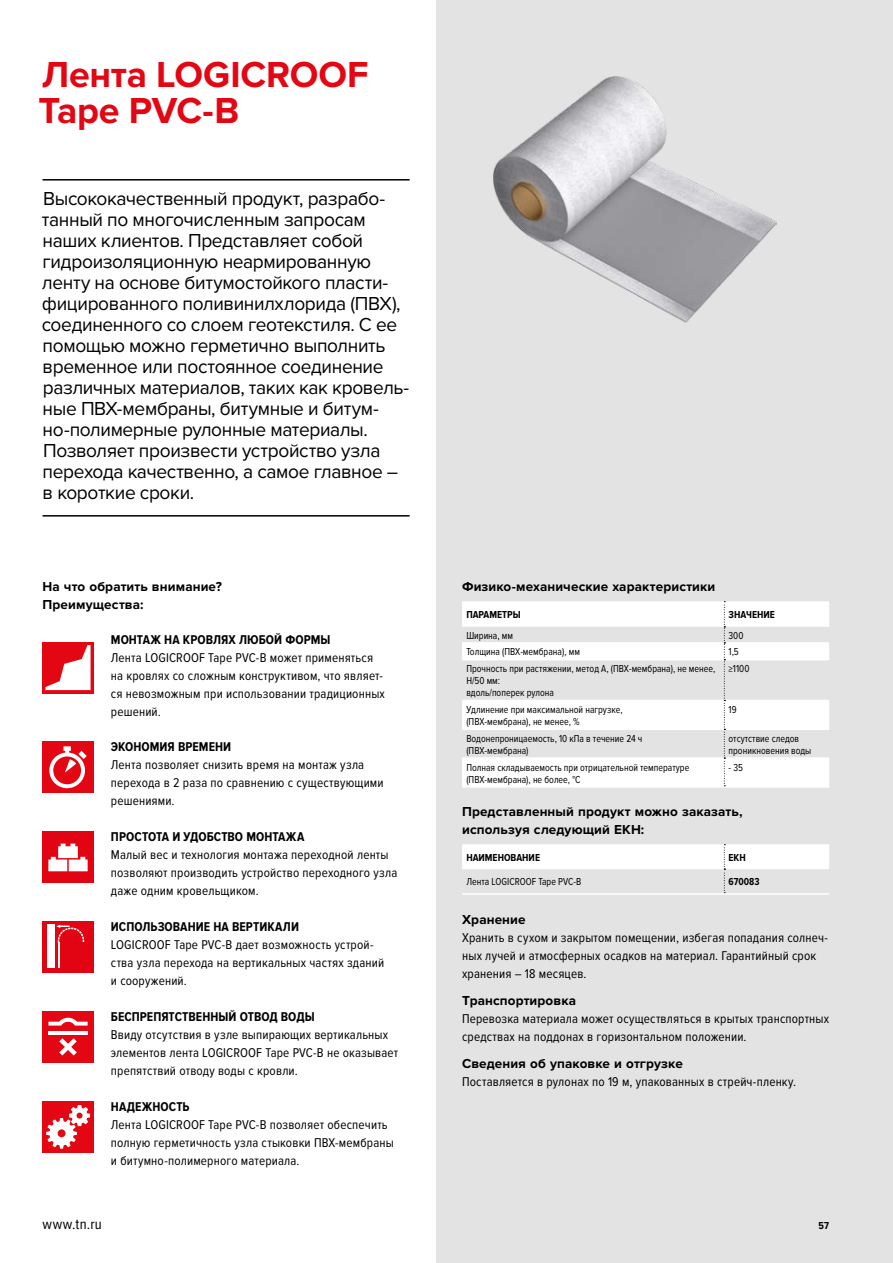
<style>
.page{position:relative;width:893px;height:1263px;background:#fff}
.page>*{position:absolute;margin:0;border:0;box-sizing:border-box;transform-origin:0 0}
.t1{font:700 37.5px/36px "Proxima Nova";letter-spacing:-.01em;color:#e30613}
.t2{font:19.5px/21px "Proxima Nova";letter-spacing:-.02em;color:#000}
.t3{font:15px "Proxima Nova Cond";letter-spacing:.03em;color:#000}
.t4{font:700 13.5px/18px "Proxima Nova";letter-spacing:.01em;color:#000}
.t5{font:13.2px/18px "Proxima Nova Cond";letter-spacing:.01em;color:#000}
.t6{font:700 13.2px "Proxima Nova Cond";letter-spacing:.005em;color:#000}
.t7{font:10.5px/12px "Proxima Nova Cond";color:#000;scale:.95 1}
.t8{font:700 10.5px "Proxima Nova Cond";color:#000}
.t9{font:700 10.5px "Proxima Nova Cond";color:#000;scale:.95 1}
</style>
<div class="page">
<div style="left:436px;top:0;width:457px;height:1263px;background:#e3e3e3"></div>
<hr style="left:43px;top:179px;width:367px;height:2px;background:#000">
<hr style="left:43px;top:515px;width:367px;height:2px;background:#000">
<div style="left:43px;top:642px;width:51px;height:51px;background:#e30613"></div>
<svg style="left:46px;top:645px;width:45px;height:45px"></svg>
<div style="left:43px;top:741px;width:51px;height:51px;background:#e30613"></div>
<svg style="left:49px;top:746px;width:38px;height:42px"></svg>
<div style="left:43px;top:831px;width:51px;height:51px;background:#e30413"></div>
<svg style="left:48px;top:843px;width:40px;height:28px"></svg>
<div style="left:43px;top:921px;width:51px;height:51px;background:#e30413"></div>
<div style="left:47px;top:925px;width:8px;height:43px;background:#fff"></div>
<svg style="left:56px;top:924px;width:28px;height:44px"></svg>
<div style="left:43px;top:1011px;width:51px;height:51px;background:#e30613"></div>
<hr style="left:48px;top:1031px;width:40px;height:4px;background:#fff">
<svg style="left:48px;top:1018px;width:40px;height:7px"></svg>
<svg style="left:59px;top:1038px;width:18px;height:17px"></svg>
<div style="left:43px;top:1101px;width:51px;height:51px;background:#e30613"></div>
<svg style="left:46px;top:1105px;width:44px;height:44px"></svg>
<hr style="left:462px;top:786px;width:262px;height:2px;background:#fff">
<hr style="left:724px;top:786px;width:105px;height:2px;background:#fff">
<svg style="left:462px;top:601px;width:367px;height:185px"></svg>
<hr style="left:462px;top:893px;width:262px;height:2px;background:#fff">
<hr style="left:724px;top:893px;width:105px;height:2px;background:#fff">
<svg style="left:462px;top:844px;width:367px;height:49px"></svg>
<img style="left:494px;top:77px;width:283px;height:245px">
<h1 class="t1" style="left:38px;top:57px;width:332px">Лента LOGICROOF<br>Tape PVC-B</h1>
<p class="t2" style="left:42px;top:188px;width:369px">Высококачественный продукт, разрабо&shy;танный по многочисленным запросам наших клиентов. Представляет собой гидроизоляционную неармированную ленту на основе битумостойкого пласти&shy;фицированного поливинилхлорида (ПВХ), соединенного со слоем геотекстиля. С ее помощью можно герметично выполнить временное или постоянное соединение различных материалов, таких как кровель&shy;ные ПВХ-мембраны, битумные и битум&shy;но-полимерные рулонные материалы.<br>Позволяет произвести устройство узла перехода качественно, а самое главное – в короткие сроки.</p>
<p class="t4" style="left:43px;top:578px;width:181px">На что обратить внимание?<br>Преимущества:</p>
<p class="t6" style="left:111px;top:632px;width:221px">МОНТАЖ НА КРОВЛЯХ ЛЮБОЙ ФОРМЫ</p>
<p class="t5" style="left:111px;top:648px;width:276px">Лента LOGICROOF Tape PVC-B может применяться на кровлях со сложным конструктивом, что являет&shy;ся невозможным при использовании традиционных решений.</p>
<p class="t6" style="left:111px;top:740px;width:122px">ЭКОНОМИЯ ВРЕМЕНИ</p>
<p class="t5" style="left:111px;top:756px;width:274px">Лента позволяет снизить время на монтаж узла перехода в 2 раза по сравнению с существующими решениями.</p>
<p class="t6" style="left:111px;top:830px;width:195px">ПРОСТОТА И УДОБСТВО МОНТАЖА</p>
<p class="t5" style="left:111px;top:846px;width:288px">Малый вес и технология монтажа переходной ленты позволяют производить устройство переходного узла даже одним кровельщиком.</p>
<p class="t6" style="left:111px;top:920px;width:190px">ИСПОЛЬЗОВАНИЕ НА ВЕРТИКАЛИ</p>
<p class="t5" style="left:111px;top:936px;width:275px">LOGICROOF Tape PVC-B дает возможность устрой&shy;ства узла перехода на вертикальных частях зданий и сооружений.</p>
<p class="t6" style="left:111px;top:1009px;width:205px">БЕСПРЕПЯТСТВЕННЫЙ ОТВОД ВОДЫ</p>
<p class="t5" style="left:111px;top:1026px;width:289px">Ввиду отсутствия в узле выпирающих вертикальных элементов лента LOGICROOF Tape PVC-B не оказывает препятствий отводу воды с кровли.</p>
<p class="t6" style="left:111px;top:1099px;width:80px">НАДЕЖНОСТЬ</p>
<p class="t5" style="left:111px;top:1116px;width:284px">Лента LOGICROOF Tape PVC-B позволяет обеспечить полную герметичность узла стыковки ПВХ-мембраны и битумно-полимерного материала.</p>
<p class="t3" style="left:43px;top:1215px;width:61px">www.tn.ru</p>
<p class="t4" style="left:462px;top:578px;width:255px">Физико-механические характеристики</p>
<p class="t8" style="left:466px;top:609px;width:56px">ПАРАМЕТРЫ</p>
<p class="t8" style="left:729px;top:609px;width:48px">ЗНАЧЕНИЕ</p>
<p class="t7" style="left:466px;top:629px;width:51px">Ширина, мм</p>
<p class="t7" style="left:729px;top:629px;width:17px">300</p>
<p class="t7" style="left:466px;top:646px;width:121px">Толщина (ПВХ-мембрана), мм</p>
<p class="t7" style="left:729px;top:646px;width:12px">1,5</p>
<p class="t7" style="left:466px;top:663px;width:264px">Прочность при растяжении, метод А, (ПВХ-мембрана), не менее,<br>Н/50 мм:<br>вдоль/поперек рулона</p>
<p class="t7" style="left:729px;top:663px;width:23px">≥1100</p>
<p class="t7" style="left:466px;top:704px;width:166px">Удлинение при максимальной нагрузке, (ПВХ-мембрана), не менее, %</p>
<p class="t7" style="left:729px;top:704px;width:10px">19</p>
<p class="t7" style="left:466px;top:733px;width:187px">Водонепроницаемость, 10 кПа в течение 24 ч (ПВХ-мембрана)</p>
<p class="t7" style="left:729px;top:733px;width:89px">отсутствие следов проникновения воды</p>
<p class="t7" style="left:466px;top:761px;width:236px">Полная складываемость при отрицательной температуре (ПВХ-мембрана), не более, °С</p>
<p class="t7" style="left:729px;top:761px;width:17px">- 35</p>
<p class="t4" style="left:462px;top:803px;width:282px">Представленный продукт можно заказать, используя следующий ЕКН:</p>
<p class="t8" style="left:466px;top:851px;width:75px">НАИМЕНОВАНИЕ</p>
<p class="t8" style="left:729px;top:851px;width:19px">ЕКН</p>
<p class="t7" style="left:466px;top:876px;width:123px">Лента LOGICROOF Tape PVC-B</p>
<p class="t9" style="left:729px;top:876px;width:34px">670083</p>
<p class="t4" style="left:462px;top:911px;width:65px">Хранение</p>
<p class="t5" style="left:462px;top:929px;width:367px">Хранить в сухом и закрытом помещении, избегая попадания солнеч&shy;ных лучей и атмосферных осадков на материал. Гарантийный срок хранения – 18 месяцев.</p>
<p class="t4" style="left:462px;top:992px;width:115px">Транспортировка</p>
<p class="t5" style="left:462px;top:1010px;width:369px">Перевозка материала может осуществляться в крытых транспортных средствах на поддонах в горизонтальном положении.</p>
<p class="t4" style="left:462px;top:1055px;width:222px">Сведения об упаковке и отгрузке</p>
<p class="t5" style="left:462px;top:1073px;width:336px">Поставляется в рулонах по 19 м, упакованных в стрейч-пленку.</p>
<p class="t8" style="left:818px;top:1219px;width:12px">57</p>
</div>
